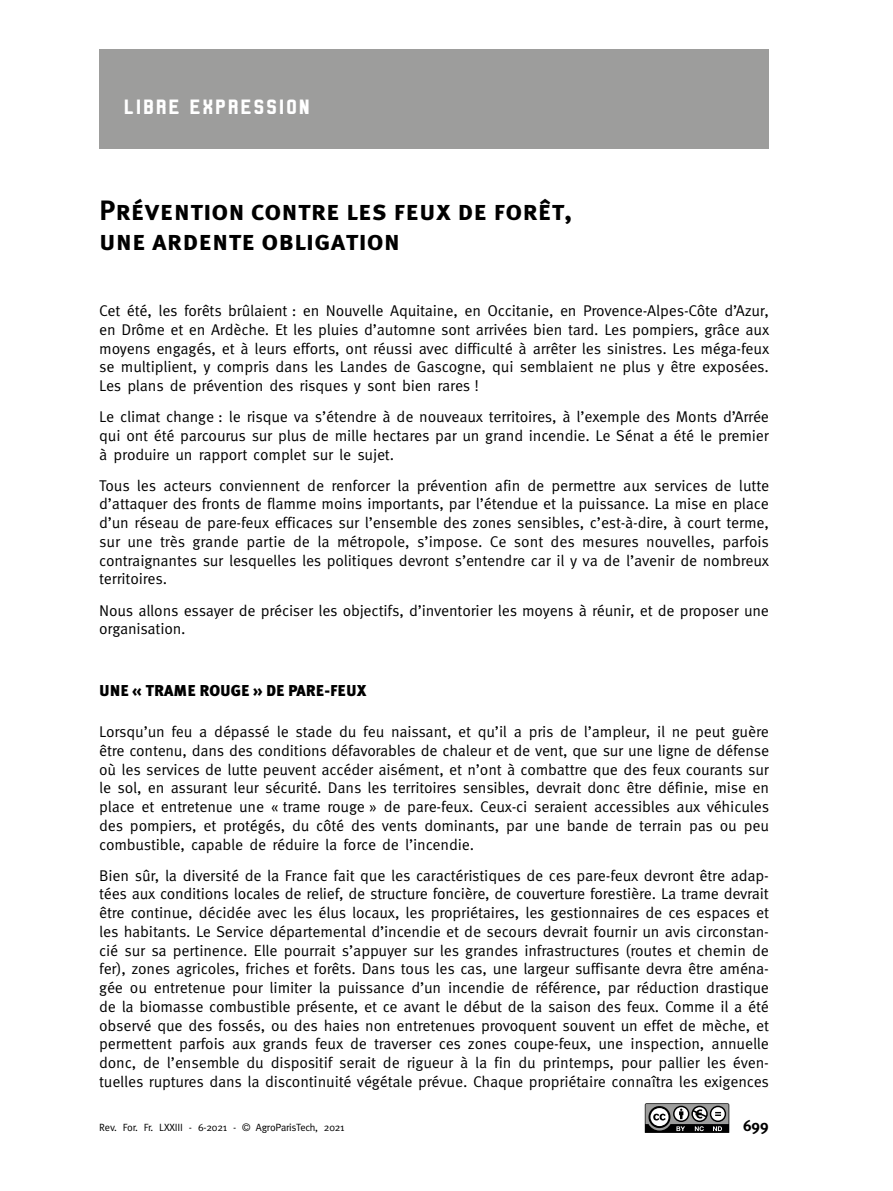
<style>
.page{position:relative;width:893px;height:1191px;background:#fff}
.page>*{position:absolute;margin:0;border:0;box-sizing:border-box;transform-origin:0 0}
.t1{font:28px/29.8px "Meta Plus Bold Caps";color:#000}
.t2{font:21px "Linotype Kaliber Black Black 2";letter-spacing:.1em;color:#fff}
.t3{font:15.75px "Meta Plus Black Black 2";color:#000}
.t4{font:15.58px/18.7px "Meta Pro Norm";letter-spacing:-.01em;color:#000;text-align:justify}
.t5{font:700 15.58px "Meta Plus";color:#000}
.t6{font:10.5px "Meta Normal Regular 2";letter-spacing:-.015em;color:#000}
</style>
<div class="page">
<svg style="left:645px;top:1103px;width:84px;height:29px"></svg>
<div style="left:99px;top:50px;width:670px;height:99px;background:#9d9d9c"></div>
<h2 class="t2" style="left:124px;top:95px;width:187px">LIBRE EXPRESSION</h2>
<h1 class="t1" style="left:99px;top:196px;width:474px">Prévention contre les feux de forêt, une ardente obligation</h1>
<p class="t4" style="left:99px;top:300px;width:672px">Cet été, les forêts brûlaient : en Nouvelle Aquitaine, en Occitanie, en Provence-Alpes-Côte d’Azur, en Drôme et en Ardèche. Et les pluies d’automne sont arrivées bien tard. Les pompiers, grâce aux moyens engagés, et à leurs efforts, ont réussi avec difficulté à arrêter les sinistres. Les méga-feux se multiplient, y compris dans les Landes de Gascogne, qui semblaient ne plus y être exposées.<br>Les plans de prévention des risques y sont bien rares !</p>
<p class="t4" style="left:99px;top:406px;width:671px">Le climat change : le risque va s’étendre à de nouveaux territoires, à l’exemple des Monts d’Arrée qui ont été parcourus sur plus de mille hectares par un grand incendie. Le Sénat a été le premier à produire un rapport complet sur le sujet.</p>
<p class="t4" style="left:99px;top:475px;width:671px">Tous les acteurs conviennent de renforcer la prévention afin de permettre aux services de lutte d’attaquer des fronts de flamme moins importants, par l’étendue et la puissance. La mise en place d’un réseau de pare-feux efficaces sur l’ensemble des zones sensibles, c’est-à-dire, à court terme, sur une très grande partie de la métropole, s’impose. Ce sont des mesures nouvelles, parfois contraignantes sur lesquelles les politiques devront s’entendre car il y va de l’avenir de nombreux territoires.</p>
<p class="t4" style="left:99px;top:600px;width:671px">Nous allons essayer de préciser les objectifs, d’inventorier les moyens à réunir, et de proposer une organisation.</p>
<p class="t3" style="left:99px;top:681px;width:268px">UNE « TRAME ROUGE » DE PARE-FEUX</p>
<p class="t4" style="left:99px;top:721px;width:671px">Lorsqu’un feu a dépassé le stade du feu naissant, et qu’il a pris de l’ampleur, il ne peut guère être contenu, dans des conditions défavorables de chaleur et de vent, que sur une ligne de défense où les services de lutte peuvent accéder aisément, et n’ont à combattre que des feux courants sur le sol, en assurant leur sécurité. Dans les territoires sensibles, devrait donc être définie, mise en place et entretenue une « trame rouge » de pare-feux. Ceux-ci seraient accessibles aux véhicules des pompiers, et protégés, du côté des vents dominants, par une bande de terrain pas ou peu combustible, capable de réduire la force de l’incendie.</p>
<p class="t4" style="left:99px;top:865px;width:671px">Bien sûr, la diversité de la France fait que les caractéristiques de ces pare-feux devront être adap&shy;tées aux conditions locales de relief, de structure foncière, de couverture forestière. La trame devrait être continue, décidée avec les élus locaux, les propriétaires, les gestionnaires de ces espaces et les habitants. Le Service départemental d’incendie et de secours devrait fournir un avis circonstan&shy;cié sur sa pertinence. Elle pourrait s’appuyer sur les grandes infrastructures (routes et chemin de fer), zones agricoles, friches et forêts. Dans tous les cas, une largeur suffisante devra être aména&shy;gée ou entretenue pour limiter la puissance d’un incendie de référence, par réduction drastique de la biomasse combustible présente, et ce avant le début de la saison des feux. Comme il a été observé que des fossés, ou des haies non entretenues provoquent souvent un effet de mèche, et permettent parfois aux grands feux de traverser ces zones coupe-feux, une inspection, annuelle donc, de l’ensemble du dispositif serait de rigueur à la fin du printemps, pour pallier les éven&shy;tuelles ruptures dans la discontinuité végétale prévue. Chaque propriétaire connaîtra les exigences</p>
<p class="t6" style="left:99px;top:1121px;width:247px">Rev. For. Fr. LXXIII - 6-2021 - © AgroParisTech, 2021</p>
<p class="t5" style="left:743px;top:1117px;width:27px">699</p>
</div>
